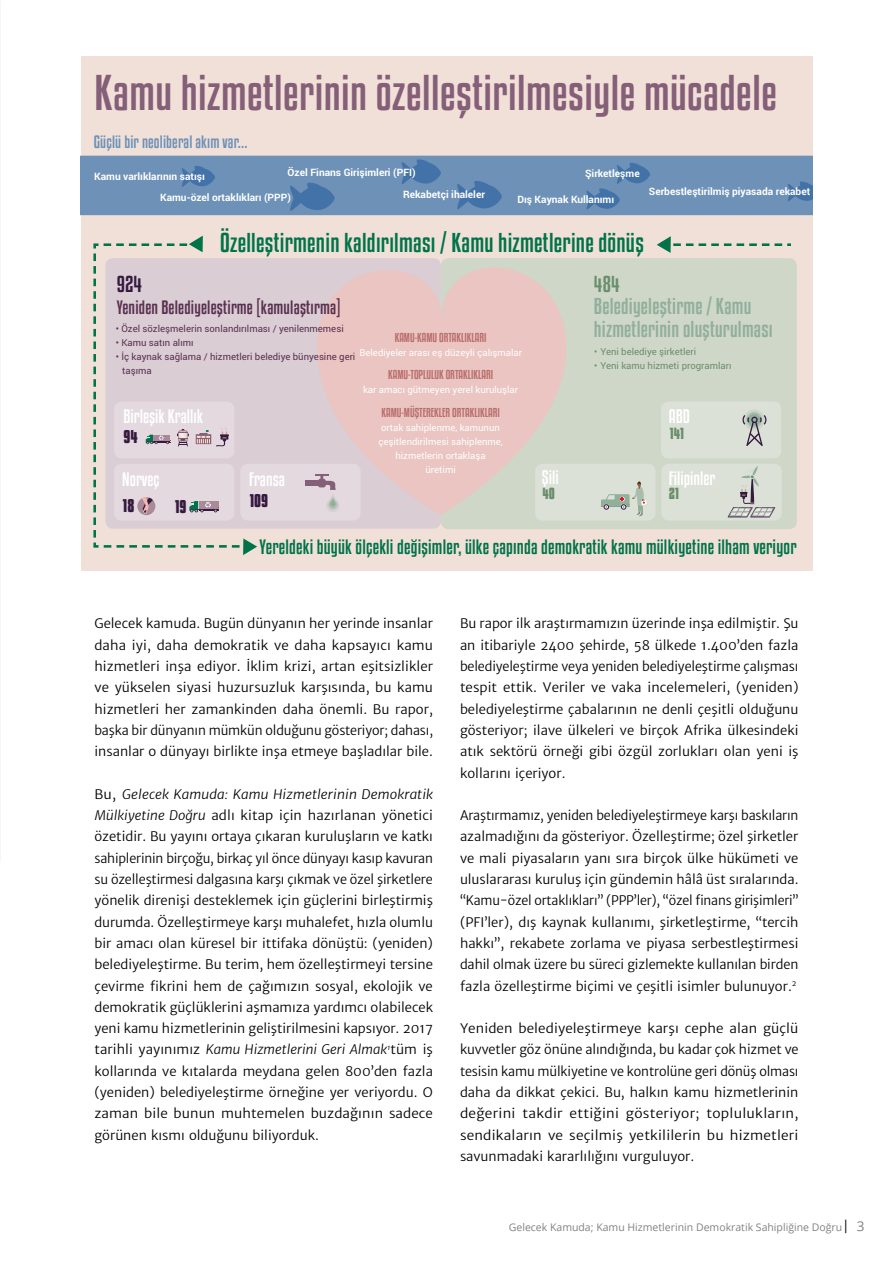
<style>
.page{position:relative;width:893px;height:1263px;background:#fff}
.page>*{position:absolute;margin:0;border:0;box-sizing:border-box;transform-origin:0 0}
.t1{font:44.55px "Kenyan Coffee Rg";letter-spacing:.01em;color:#855f78}
.t2{font:24.15px "Kenyan Coffee Rg";letter-spacing:.01em;color:#007349}
.t3{font:20.4px/22.2px "Kenyan Coffee Rg";letter-spacing:.01em;color:#91af9b}
.t4{font:20.4px "Kenyan Coffee Rg";color:#35193f}
.t5{font:20.4px "Kenyan Coffee Rg";color:#6b8e6b}
.t6{font:18.45px "Kenyan Coffee Rg";letter-spacing:.01em;color:#007349}
.t7{font:17.25px "Kenyan Coffee Rg";color:#fff}
.t8{font:17.25px "Kenyan Coffee Rg";letter-spacing:.01em;color:#593050}
.t9{font:700 16.35px "Kenyan Coffee Rg";color:#35193f}
.t10{font:15.9px "Kenyan Coffee Rg";letter-spacing:.01em;color:#6d91b7}
.t11{font:700 14.25px "Kenyan Coffee Rg";color:#6b8e6b}
.t12{font:13.05px/21.3px "Merriweather Sans";color:#000;text-align:justify}
.t13{font:13.05px/21.3px "Merriweather Sans";color:#000;text-align:justify;scale:1.04 1}
.t14{font:13.05px/21.3px "Merriweather Sans";color:#000;text-align:justify;scale:.96 1}
.t15{font:11.4px "Kenyan Coffee Rg";color:#b86d6a}
.t16{font:10.5px "Open Sans";color:#808285}
.t17{font:700 10.2px "Roboto";color:#fff}
.t18{font:9.6px/14px "Roboto";color:#fff;text-align:center}
.t19{font:9.6px/14px "Roboto";color:#593050}
.t20{font:9.6px "Roboto";color:#6b8e6b}
.s1{font-style:italic}
.s2{font-size:13.5px;color:#000}
.s3{font-size:13.5px}
</style>
<div class="page">
<div style="left:81px;top:56px;width:731px;height:515px;background:#f1e0d8"></div>
<svg style="left:93px;top:243px;width:698px;height:305px"></svg>
<div style="left:204px;top:227px;width:452px;height:30px;background:#f1e0d8"></div>
<svg style="left:317px;top:257px;width:249px;height:258px;background:#e4c8c5"></svg>
<div style="left:305px;top:480px;width:13px;height:6px;background:#855f78"></div>
<svg style="left:177px;top:429px;width:12px;height:17px"></svg>
<svg style="left:146px;top:435px;width:25px;height:9px"></svg>
<svg style="left:196px;top:427px;width:33px;height:19px"></svg>
<svg style="left:742px;top:409px;width:25px;height:37px"></svg>
<svg style="left:189px;top:501px;width:30px;height:11px"></svg>
<svg style="left:137px;top:497px;width:18px;height:18px"></svg>
<svg style="left:141px;top:497px;width:13px;height:17px"></svg>
<svg style="left:315px;top:475px;width:24px;height:37px"></svg>
<div style="left:535px;top:464px;width:120px;height:57px;background:#dbe1d7;border-radius:8px"></div>
<div style="left:661px;top:464px;width:121px;height:57px;background:#dbe1d7;border-radius:8px"></div>
<svg style="left:81px;top:156px;width:731px;height:59px;background:#698eb5"></svg>
<svg style="left:181px;top:538px;width:76px;height:17px"></svg>
<svg style="left:180px;top:236px;width:513px;height:17px"></svg>
<svg style="left:601px;top:481px;width:46px;height:35px"></svg>
<svg style="left:728px;top:466px;width:47px;height:51px"></svg>
<h1 class="t1" style="left:95px;top:66px;width:684px">Kamu hizmetlerinin özelleştirilmesiyle mücadele</h1>
<p class="t10" style="left:94px;top:132px;width:155px">Güçlü bir neoliberal akım var...</p>
<p class="t17" style="left:94px;top:169px;width:112px">Kamu varlıklarının satışı</p>
<p class="t17" style="left:288px;top:165px;width:130px">Özel Finans Girişimleri (PFI)</p>
<p class="t17" style="left:585px;top:166px;width:56px">Şirketleşme</p>
<p class="t17" style="left:160px;top:190px;width:132px">Kamu-özel ortaklıkları (PPP)</p>
<p class="t17" style="left:403px;top:187px;width:83px">Rekabetçi ihaleler</p>
<p class="t17" style="left:517px;top:192px;width:98px">Dış Kaynak Kullanımı</p>
<p class="t17" style="left:649px;top:184px;width:163px">Serbestleştirilmiş piyasada rekabet</p>
<h2 class="t2" style="left:220px;top:228px;width:425px">Özelleştirmenin kaldırılması / Kamu hizmetlerine dönüş</h2>
<h3 class="t4" style="left:117px;top:272px;width:27px">924</h3>
<h3 class="t8" style="left:117px;top:297px;width:226px">Yeniden Belediyeleştirme [kamulaştırma]</h3>
<h3 class="t5" style="left:594px;top:272px;width:27px">484</h3>
<h3 class="t3" style="left:594px;top:295px;width:180px">Belediyeleştirme / Kamu hizmetlerinin oluşturulması</h3>
<p class="t19" style="left:116px;top:321px;width:229px">• Özel sözleşmelerin sonlandırılması / yenilenmemesi</p>
<p class="t19" style="left:116px;top:335px;width:79px">• Kamu satın alımı</p>
<p class="t19" style="left:122px;top:349px;width:235px;text-indent:-6px">• İç kaynak sağlama / hizmetleri belediye bünyesine geri taşıma</p>
<p class="t20" style="left:594px;top:345px;width:103px">• Yeni belediye şirketleri</p>
<p class="t15" style="left:395px;top:330px;width:93px">KAMU-KAMU ORTAKLIKLARI</p>
<p class="t18" style="left:359px;top:345px;width:164px">Belediyeler arası eş düzeyli çalışmalar</p>
<p class="t15" style="left:388px;top:368px;width:106px">KAMU-TOPLULUK ORTAKLIKLARI</p>
<p class="t18" style="left:363px;top:383px;width:157px">kar amacı gütmeyen yerel kuruluşlar</p>
<p class="t15" style="left:382px;top:405px;width:120px">KAMU-MÜŞTEREKLER ORTAKLIKLARI</p>
<p class="t18" style="left:378px;top:420px;width:126px">ortak sahiplenme, kamunun çeşitlendirilmesi sahiplenme, hizmetlerin ortaklaşa<br>üretimi</p>
<p class="t20" style="left:594px;top:359px;width:139px">• Yeni kamu hizmeti programları</p>
<h3 class="t7" style="left:669px;top:406px;width:23px">ABD</h3>
<h3 class="t7" style="left:123px;top:406px;width:81px">Birleşik Krallık</h3>
<p class="t11" style="left:670px;top:425px;width:16px">141</p>
<p class="t9" style="left:123px;top:427px;width:16px">94</p>
<h3 class="t7" style="left:542px;top:467px;width:18px">Şili</h3>
<h3 class="t7" style="left:669px;top:468px;width:48px">Filipinler</h3>
<p class="t11" style="left:542px;top:485px;width:14px">40</p>
<p class="t11" style="left:669px;top:485px;width:12px">21</p>
<h3 class="t7" style="left:122px;top:468px;width:39px">Norveç</h3>
<p class="t9" style="left:123px;top:496px;width:13px">18</p>
<p class="t9" style="left:175px;top:497px;width:13px">19</p>
<h3 class="t7" style="left:249px;top:469px;width:37px">Fransa</h3>
<p class="t9" style="left:250px;top:490px;width:20px">109</p>
<h3 class="t6" style="left:260px;top:535px;width:538px">Yereldeki büyük ölçekli değişimler, ülke çapında demokratik kamu mülkiyetine ilham veriyor</h3>
<p class="t12" style="left:94px;top:613px;width:340px">Gelecek kamuda. Bugün dünyanın her yerinde insanlar daha iyi, daha demokratik ve daha kapsayıcı kamu hizmetleri inşa ediyor. İklim krizi, artan eşitsizlikler ve yükselen siyasi huzursuzluk karşısında, bu kamu hizmetleri her zamankinden daha önemli. Bu rapor, başka bir dünyanın mümkün olduğunu gösteriyor; dahası, insanlar o dünyayı birlikte inşa etmeye başladılar bile.</p>
<p class="t13" style="left:94px;top:784px;width:327px">Bu, <span class="s1">Gelecek Kamuda: Kamu Hizmetlerinin Demokratik Mülkiyetine Doğru</span> adlı kitap için hazırlanan yönetici özetidir. Bu yayını ortaya çıkaran kuruluşların ve katkı sahiplerinin birçoğu, birkaç yıl önce dünyayı kasıp kavuran su özelleştirmesi dalgasına karşı çıkmak ve özel şirketlere yönelik direnişi desteklemek için güçlerini birleştirmiş durumda. Özelleştirmeye karşı muhalefet, hızla olumlu bir amacı olan küresel bir ittifaka dönüştü: (yeniden) belediyeleştirme. Bu terim, hem özelleştirmeyi tersine çevirme fikrini hem de çağımızın sosyal, ekolojik ve demokratik güçlüklerini aşmamıza yardımcı olabilecek yeni kamu hizmetlerinin geliştirilmesini kapsıyor. 2017 tarihli yayınımız <span class="s1">Kamu Hizmetlerini Geri Almak</span><sup>1</sup>tüm iş kollarında ve kıtalarda meydana gelen 800’den fazla (yeniden) belediyeleştirme örneğine yer veriyordu. O zaman bile bunun muhtemelen buzdağının sadece görünen kısmı olduğunu biliyorduk.</p>
<p class="t12" style="left:460px;top:613px;width:340px">Bu rapor ilk araştırmamızın üzerinde inşa edilmiştir. Şu an itibariyle 2400 şehirde, 58 ülkede 1.400’den fazla belediyeleştirme veya yeniden belediyeleştirme çalışması tespit ettik. Veriler ve vaka incelemeleri, (yeniden) belediyeleştirme çabalarının ne denli çeşitli olduğunu gösteriyor; ilave ülkeleri ve birçok Afrika ülkesindeki atık sektörü örneği gibi özgül zorlukları olan yeni iş kollarını içeriyor.</p>
<p class="t14" style="left:460px;top:805px;width:354px">Araştırmamız, yeniden belediyeleştirmeye karşı baskıların azalmadığını da gösteriyor. Özelleştirme; özel şirketler ve mali piyasaların yanı sıra birçok ülke hükümeti ve uluslararası kuruluş için gündemin hâlâ üst sıralarında. “Kamu-özel ortaklıkları” (PPP’ler), “özel finans girişimleri” (PFI’ler), dış kaynak kullanımı, şirketleştirme, “tercih hakkı”, rekabete zorlama ve piyasa serbestleştirmesi dahil olmak üzere bu süreci gizlemekte kullanılan birden fazla özelleştirme biçimi ve çeşitli isimler bulunuyor.<sup>2</sup></p>
<p class="t12" style="left:460px;top:1018px;width:340px">Yeniden belediyeleştirmeye karşı cephe alan güçlü kuvvetler göz önüne alındığında, bu kadar çok hizmet ve tesisin kamu mülkiyetine ve kontrolüne geri dönüş olması daha da dikkat çekici. Bu, halkın kamu hizmetlerinin değerini takdir ettiğini gösteriyor; toplulukların, sendikaların ve seçilmiş yetkililerin bu hizmetleri savunmadaki kararlılığını vurguluyor.</p>
<p class="t16" style="left:509px;top:1220px;width:357px">Gelecek Kamuda; Kamu Hizmetlerinin Demokratik Sahipliğine Doğru<span class="s2">|</span> <span class="s3">3</span></p>
</div>
